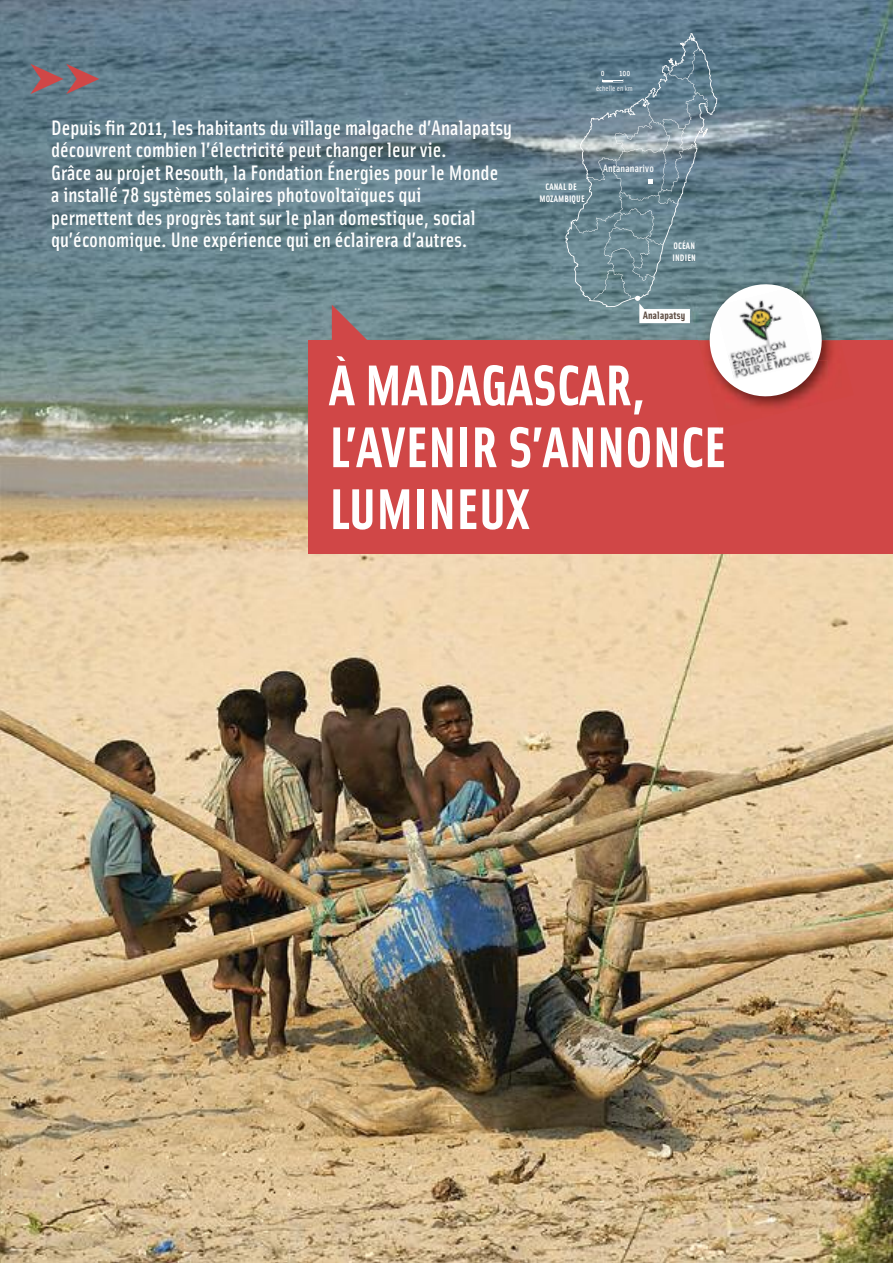
<style>
.page{position:relative;width:893px;height:1263px;background:#fff}
.page>*{position:absolute;margin:0;border:0;box-sizing:border-box;transform-origin:0 0}
.t1{font:57.6px/61.9px "Solex Bold Lining";letter-spacing:-.005em;color:#fff}
.t2{font:500 21px/22.5px "Solex";letter-spacing:.005em;color:#fff}
.t3{font:500 10.8px "Solex";letter-spacing:.015em;color:#fff}
.t4{font:700 10.8px "Solex";letter-spacing:.015em;color:#5a493f}
.t5{font:700 9.45px/11.4px "Solex";letter-spacing:.015em;color:#fff;text-align:center}
.t6{font:500 8.55px "Solex";color:#fff}
.t7{font:7.65px "Solex";color:#fff}
</style>
<div class="page">
<img style="left:0;top:0;width:893px;height:1263px">
<div style="left:308px;top:340px;width:585px;height:213px;background:#d04747"></div>
<svg style="left:332px;top:305px;width:55px;height:35px;background:#8e767a"></svg>
<svg style="left:30px;top:64px;width:69px;height:30px;background:#856a73"></svg>
<img style="left:827px;top:261px;width:13px;height:79px">
<img style="left:827px;top:340px;width:13px;height:32px">
<svg style="left:565px;top:33px;width:262px;height:369px;background:#7a7f89"></svg>
<img style="left:716px;top:287px;width:97px;height:93px">
<p class="t2" style="left:51px;top:116px;width:462px">Depuis fin 2011, les habitants du village malgache d’Analapatsy découvrent combien l’électricité peut changer leur vie.<br>Grâce au projet Resouth, la Fondation Énergies pour le Monde<br>a installé 78 systèmes solaires photovoltaïques qui<br>permettent des progrès tant sur le plan domestique, social qu’économique. Une expérience qui en éclairera d’autres.</p>
<p class="t6" style="left:601px;top:68px;width:5px">0</p>
<p class="t6" style="left:619px;top:68px;width:12px">100</p>
<p class="t7" style="left:596px;top:84px;width:38px">échelle en km</p>
<p class="t5" style="left:539px;top:181px;width:47px">CANAL DE<br>MOZAMBIQUE</p>
<p class="t3" style="left:603px;top:162px;width:52px">Antananarivo</p>
<p class="t5" style="left:672px;top:240px;width:25px;text-align:left">OCÉAN<br>INDIEN</p>
<p class="t4" style="left:643px;top:309px;width:44px">Analapatsy</p>
<h1 class="t1" style="left:329px;top:354px;width:399px">À MADAGASCAR,<br>L’AVENIR S’ANNONCE<br>LUMINEUX</h1>
</div>
